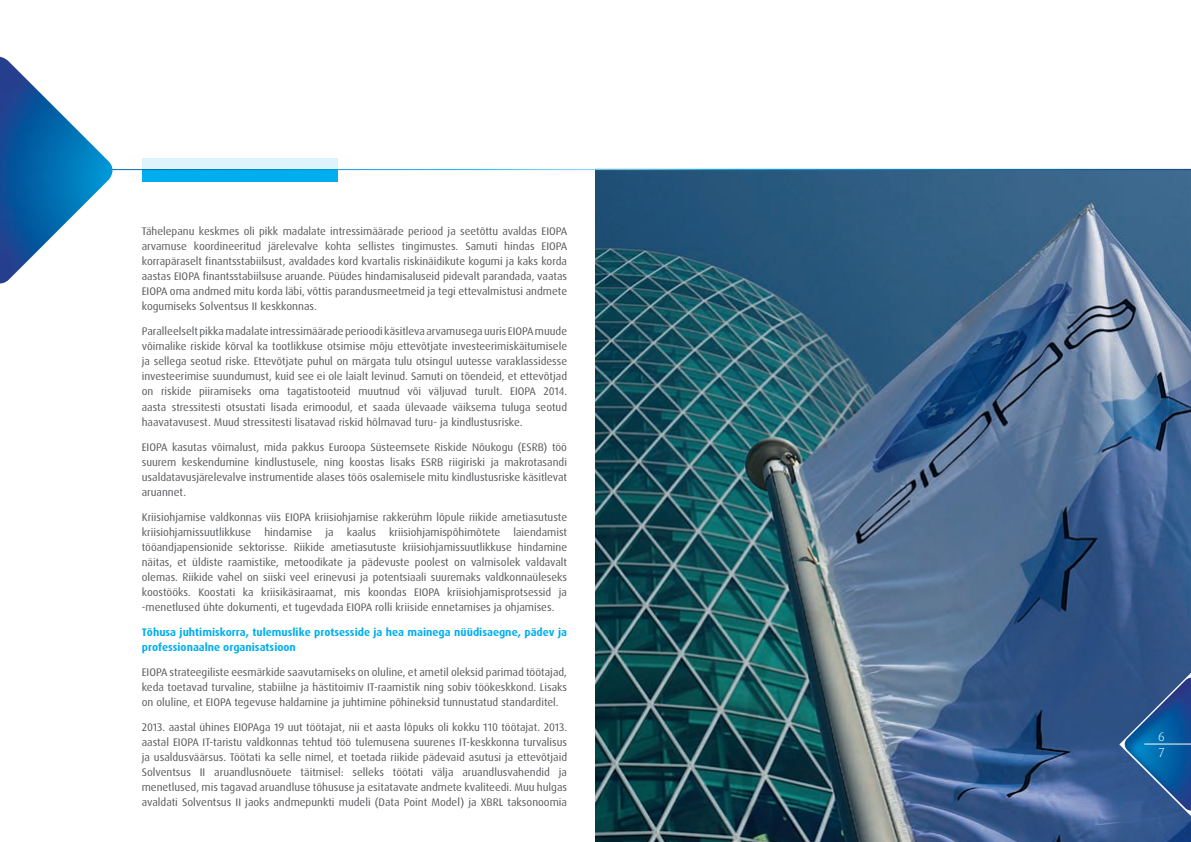
<style>
.page{position:relative;width:1191px;height:842px;background:#fff}
.page>*{position:absolute;margin:0;border:0;box-sizing:border-box;transform-origin:0 0}
.t1{font:300 13px "Dax Pro";color:#fff}
.t2{font:11px/15px "Dax Pro";color:#57585a;text-align:justify}
.t3{font:700 11px/15px "Dax";color:#00aeef}
</style>
<div class="page">
<img style="left:595px;top:170px;width:596px;height:672px">
<div style="left:142px;top:158px;width:196px;height:24px;background:#00aeef"></div>
<svg style="left:0;top:56px;width:1191px;height:114px"></svg>
<img style="left:1119px;top:673px;width:72px;height:143px">
<hr style="left:1144px;top:744px;width:47px;height:1px;background:#fff">
<img style="left:0;top:61px;width:110px;height:223px">
<p class="t2" style="left:142px;top:224px;width:427px">Tähelepanu keskmes oli pikk madalate intressimäärade periood ja seetõttu avaldas EIOPA arvamuse koordineeritud järelevalve kohta sellistes tingimustes. Samuti hindas EIOPA korrapäraselt finantsstabiilsust, avaldades kord kvartalis riskinäidikute kogumi ja kaks korda aastas EIOPA finantsstabiilsuse aruande. Püüdes hindamisaluseid pidevalt parandada, vaatas EIOPA oma andmed mitu korda läbi, võttis parandusmeetmeid ja tegi ettevalmistusi andmete kogumiseks Solventsus II keskkonnas.</p>
<p class="t2" style="left:142px;top:324px;width:427px">Paralleelselt pikka madalate intressimäärade perioodi käsitleva arvamusega uuris EIOPA muude võimalike riskide kõrval ka tootlikkuse otsimise mõju ettevõtjate investeerimiskäitumisele ja sellega seotud riske. Ettevõtjate puhul on märgata tulu otsingul uutesse varaklassidesse investeerimise suundumust, kuid see ei ole laialt levinud. Samuti on tõendeid, et ettevõtjad on riskide piiramiseks oma tagatistooteid muutnud või väljuvad turult. EIOPA 2014. aasta stressitesti otsustati lisada erimoodul, et saada ülevaade väiksema tuluga seotud haavatavusest. Muud stressitesti lisatavad riskid hõlmavad turu- ja kindlustusriske.</p>
<p class="t2" style="left:142px;top:439px;width:427px">EIOPA kasutas võimalust, mida pakkus Euroopa Süsteemsete Riskide Nõukogu (ESRB) töö suurem keskendumine kindlustusele, ning koostas lisaks ESRB riigiriski ja makrotasandi usaldatavusjärelevalve instrumentide alases töös osalemisele mitu kindlustusriske käsitlevat aruannet.</p>
<p class="t2" style="left:142px;top:509px;width:427px">Kriisiohjamise valdkonnas viis EIOPA kriisiohjamise rakkerühm lõpule riikide ametiasutuste kriisiohjamissuutlikkuse hindamise ja kaalus kriisiohjamispõhimõtete laiendamist tööandjapensionide sektorisse. Riikide ametiasutuste kriisiohjamissuutlikkuse hindamine näitas, et üldiste raamistike, metoodikate ja pädevuste poolest on valmisolek valdavalt olemas. Riikide vahel on siiski veel erinevusi ja potentsiaali suuremaks valdkonnaüleseks koostööks. Koostati ka kriisikäsiraamat, mis koondas EIOPA kriisiohjamisprotsessid ja -menetlused ühte dokumenti, et tugevdada EIOPA rolli kriiside ennetamises ja ohjamises.</p>
<p class="t3" style="left:142px;top:624px;width:427px">Tõhusa juhtimiskorra, tulemuslike protsesside ja hea mainega nüüdisaegne, pädev ja professionaalne organisatsioon</p>
<p class="t2" style="left:142px;top:664px;width:427px">EIOPA strateegiliste eesmärkide saavutamiseks on oluline, et ametil oleksid parimad töötajad, keda toetavad turvaline, stabiilne ja hästitoimiv IT-raamistik ning sobiv töökeskkond. Lisaks on oluline, et EIOPA tegevuse haldamine ja juhtimine põhineksid tunnustatud standarditel.</p>
<p class="t2" style="left:142px;top:719px;width:427px">2013. aastal ühines EIOPAga 19 uut töötajat, nii et aasta lõpuks oli kokku 110 töötajat. 2013. aastal EIOPA IT-taristu valdkonnas tehtud töö tulemusena suurenes IT-keskkonna turvalisus ja usaldusväärsus. Töötati ka selle nimel, et toetada riikide pädevaid asutusi ja ettevõtjaid Solventsus II aruandlusnõuete täitmisel: selleks töötati välja aruandlusvahendid ja menetlused, mis tagavad aruandluse tõhususe ja esitatavate andmete kvaliteedi. Muu hulgas avaldati Solventsus II jaoks andmepunkti mudeli (Data Point Model) ja XBRL taksonoomia</p>
<p class="t1" style="left:1158px;top:728px;width:8px">6</p>
<p class="t1" style="left:1159px;top:744px;width:7px">7</p>
</div>
